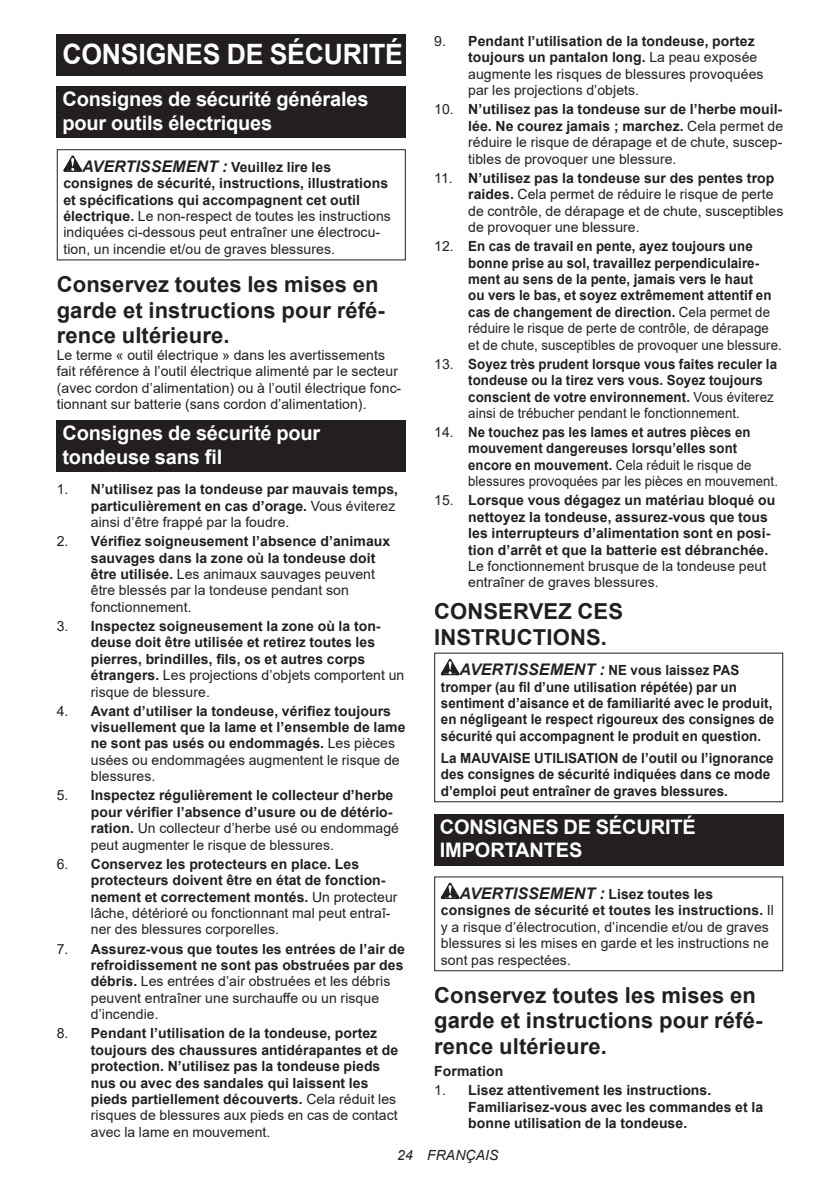
<style>
.page{position:relative;width:840px;height:1191px;background:#fff}
.page>*{position:absolute;margin:0;border:0;box-sizing:border-box;transform-origin:0 0}
.t1{font:700 28px "Arial";letter-spacing:-.01em;color:#fff;scale:.95 1}
.t2{font:700 22px/25.8px "Arial";letter-spacing:.005em;color:#231f20}
.t3{font:700 20px/23.4px "Arial";letter-spacing:-.01em;color:#fff}
.t4{font:italic 700 16px "Arial";letter-spacing:.005em;color:#231f20}
.t5{font:700 14px/16.4px "Arial";letter-spacing:.005em;color:#231f20}
.t6{font:14px/16.4px "Arial";letter-spacing:.005em;color:#231f20}
.t7{font:700 14px/16.4px "Arial";letter-spacing:.005em;color:#231f20;scale:.95 1}
.t8{font:700 14px/16.4px "Arial";letter-spacing:.005em;color:#231f20;scale:.94 1}
.t9{font:700 14px/16.4px "Arial";letter-spacing:.005em;color:#231f20;scale:.96 1}
.t10{font:italic 14px "Arial";letter-spacing:.005em;color:#231f20}
.s1{font-weight:700;font-style:italic;font-size:16px}
.s2{font-weight:700}
.s3{font-weight:400}
.s4{font-style:italic;font-size:16px}
.s5{font-style:normal;font-size:14px}
</style>
<div class="page">
<div style="left:57px;top:34px;width:348px;height:41px;background:#231f20"></div>
<div style="left:57px;top:86px;width:348px;height:52px;background:#231f20"></div>
<svg style="left:63px;top:155px;width:19px;height:17px"></svg>
<div style="left:57px;top:149px;width:348px;height:111px;border:1px solid #231f20"></div>
<div style="left:57px;top:420px;width:348px;height:52px;background:#231f20"></div>
<svg style="left:440px;top:659px;width:19px;height:16px"></svg>
<div style="left:434px;top:813px;width:348px;height:52px;background:#231f20"></div>
<svg style="left:440px;top:882px;width:19px;height:17px"></svg>
<div style="left:434px;top:876px;width:348px;height:95px;border:1px solid #231f20"></div>
<h1 class="t1" style="left:62px;top:43px;width:359px">CONSIGNES DE SÉCURITÉ</h1>
<h3 class="t3" style="left:62px;top:89px;width:307px">Consignes de sécurité générales pour outils électriques</h3>
<p class="t6" style="left:63px;top:160px;width:329px;text-indent:19px"><span class="s1">AVERTISSEMENT :</span> <span class="s2">Veuillez lire les consignes de sécurité, instructions, illustrations et spécifications qui accompagnent cet outil électrique.</span> Le non-respect de toutes les instructions indiquées ci-dessous peut entraîner une électrocu&shy;tion, un incendie et/ou de graves blessures.</p>
<h2 class="t2" style="left:57px;top:273px;width:329px">Conservez toutes les mises en garde et instructions pour réfé&shy;rence ultérieure.</h2>
<p class="t6" style="left:57px;top:348px;width:346px">Le terme « outil électrique » dans les avertissements fait référence à l’outil électrique alimenté par le secteur (avec cordon d’alimentation) ou à l’outil électrique fonc&shy;tionnant sur batterie (sans cordon d’alimentation).</p>
<h3 class="t3" style="left:62px;top:423px;width:259px">Consignes de sécurité pour tondeuse sans fil</h3>
<p class="t5" style="left:91px;top:482px;width:308px;text-indent:-34px"><span class="s3">1.</span> N’utilisez pas la tondeuse par mauvais temps, particulièrement en cas d’orage. <span class="s3">Vous éviterez ainsi d’être frappé par la foudre.</span></p>
<p class="t5" style="left:91px;top:533px;width:301px;text-indent:-34px"><span class="s3">2.</span> Vérifiez soigneusement l’absence d’animaux sauvages dans la zone où la tondeuse doit être utilisée. <span class="s3">Les animaux sauvages peuvent être blessés par la tondeuse pendant son fonctionnement.</span></p>
<p class="t5" style="left:91px;top:619px;width:315px;text-indent:-34px"><span class="s3">3.</span> Inspectez soigneusement la zone où la ton&shy;deuse doit être utilisée et retirez toutes les pierres, brindilles, fils, os et autres corps étrangers. <span class="s3">Les projections d’objets comportent un risque de blessure.</span></p>
<p class="t5" style="left:91px;top:702px;width:316px;text-indent:-34px"><span class="s3">4.</span> Avant d’utiliser la tondeuse, vérifiez toujours visuellement que la lame et l’ensemble de lame ne sont pas usés ou endommagés. <span class="s3">Les pièces usées ou endommagées augmentent le risque de blessures.</span></p>
<p class="t5" style="left:91px;top:788px;width:309px;text-indent:-34px"><span class="s3">5.</span> Inspectez régulièrement le collecteur d’herbe pour vérifier l’absence d’usure ou de détério&shy;ration. <span class="s3">Un collecteur d’herbe usé ou endommagé peut augmenter le risque de blessures.</span></p>
<p class="t5" style="left:91px;top:857px;width:308px;text-indent:-34px"><span class="s3">6.</span> Conservez les protecteurs en place. Les protecteurs doivent être en état de fonction&shy;nement et correctement montés. <span class="s3">Un protecteur lâche, détérioré ou fonctionnant mal peut entraî&shy;ner des blessures corporelles.</span></p>
<p class="t6" style="left:91px;top:941px;width:315px;text-indent:-34px">7. <span class="s2">Assurez-vous que toutes les entrées de l’air de refroidissement ne sont pas obstruées par des débris.</span> Les entrées d’air obstruées et les débris peuvent entraîner une surchauffe ou un risque d’incendie.</p>
<p class="t5" style="left:91px;top:1026px;width:309px;text-indent:-34px"><span class="s3">8.</span> Pendant l’utilisation de la tondeuse, portez toujours des chaussures antidérapantes et de protection. N’utilisez pas la tondeuse pieds nus ou avec des sandales qui laissent les pieds partiellement découverts. <span class="s3">Cela réduit les risques de blessures aux pieds en cas de contact avec la lame en mouvement.</span></p>
<p class="t6" style="left:468px;top:34px;width:296px;text-indent:-34px">9. <span class="s2">Pendant l’utilisation de la tondeuse, portez toujours un pantalon long.</span> La peau exposée augmente les risques de blessures provoquées par les projections d’objets.</p>
<p class="t6" style="left:468px;top:102px;width:316px;text-align:justify;text-indent:-34px">10. <span class="s2">N’utilisez pas la tondeuse sur de l’herbe mouil&shy;lée. Ne courez jamais ; marchez.</span> Cela permet de réduire le risque de dérapage et de chute, suscep&shy;tibles de provoquer une blessure.</p>
<p class="t6" style="left:468px;top:171px;width:316px;text-indent:-34px">11. <span class="s2">N’utilisez pas la tondeuse sur des pentes trop raides.</span> Cela permet de réduire le risque de perte de contrôle, de dérapage et de chute, susceptibles de provoquer une blessure.</p>
<p class="t7" style="left:468px;top:239px;width:331px;text-indent:-34px"><span class="s3">12.</span> En cas de travail en pente, ayez toujours une bonne prise au sol, travaillez perpendiculaire&shy;ment au sens de la pente, jamais vers le haut<br>ou vers le bas, et soyez extrêmement attentif en cas de changement de direction. <span class="s3">Cela permet de réduire le risque de perte de contrôle, de dérapage et de chute, susceptibles de provoquer une blessure.</span></p>
<p class="t7" style="left:468px;top:357px;width:326px;text-indent:-34px"><span class="s3">13.</span> Soyez très prudent lorsque vous faites reculer la tondeuse ou la tirez vers vous. Soyez toujours conscient de votre environnement. <span class="s3">Vous éviterez ainsi de trébucher pendant le fonctionnement.</span></p>
<p class="t8" style="left:468px;top:425px;width:331px;text-indent:-34px"><span class="s3">14.</span> Ne touchez pas les lames et autres pièces en mouvement dangereuses lorsqu’elles sont encore en mouvement. <span class="s3">Cela réduit le risque de blessures provoquées par les pièces en mouvement.</span></p>
<p class="t5" style="left:468px;top:493px;width:308px;text-indent:-34px"><span class="s3">15.</span> Lorsque vous dégagez un matériau bloqué ou nettoyez la tondeuse, assurez-vous que tous les interrupteurs d’alimentation sont en posi&shy;tion d’arrêt et que la batterie est débranchée.</p>
<p class="t6" style="left:468px;top:559px;width:299px">Le fonctionnement brusque de la tondeuse peut entraîner de graves blessures.</p>
<h2 class="t2" style="left:434px;top:600px;width:190px">CONSERVEZ CES<br>INSTRUCTIONS.</h2>
<p class="t7" style="left:440px;top:663px;width:352px;text-indent:19px"><span class="s4">AVERTISSEMENT :</span> NE vous laissez PAS tromper (au fil d’une utilisation répétée) par un sentiment d’aisance et de familiarité avec le produit, en négligeant le respect rigoureux des consignes de sécurité qui accompagnent le produit en question.</p>
<p class="t9" style="left:440px;top:751px;width:348px">La MAUVAISE UTILISATION de l’outil ou l’ignorance des consignes de sécurité indiquées dans ce mode d’emploi peut entraîner de graves blessures.</p>
<h3 class="t3" style="left:439px;top:816px;width:257px">CONSIGNES DE SÉCURITÉ<br>IMPORTANTES</h3>
<p class="t4" style="left:459px;top:887px;width:255px">AVERTISSEMENT : <span class="s5">Lisez toutes les</span></p>
<p class="t6" style="left:440px;top:903px;width:334px"><span class="s2">consignes de sécurité et toutes les instructions.</span> Il y a risque d’électrocution, d’incendie et/ou de graves blessures si les mises en garde et les instructions ne sont pas respectées.</p>
<h2 class="t2" style="left:434px;top:983px;width:329px">Conservez toutes les mises en garde et instructions pour réfé&shy;rence ultérieure.</h2>
<p class="t5" style="left:434px;top:1064px;width:71px">Formation</p>
<p class="t5" style="left:468px;top:1083px;width:296px;text-indent:-34px"><span class="s3">1.</span> Lisez attentivement les instructions.<br>Familiarisez-vous avec les commandes et la bonne utilisation de la tondeuse.</p>
<p class="t10" style="left:397px;top:1150px;width:103px">24 FRANÇAIS</p>
</div>
